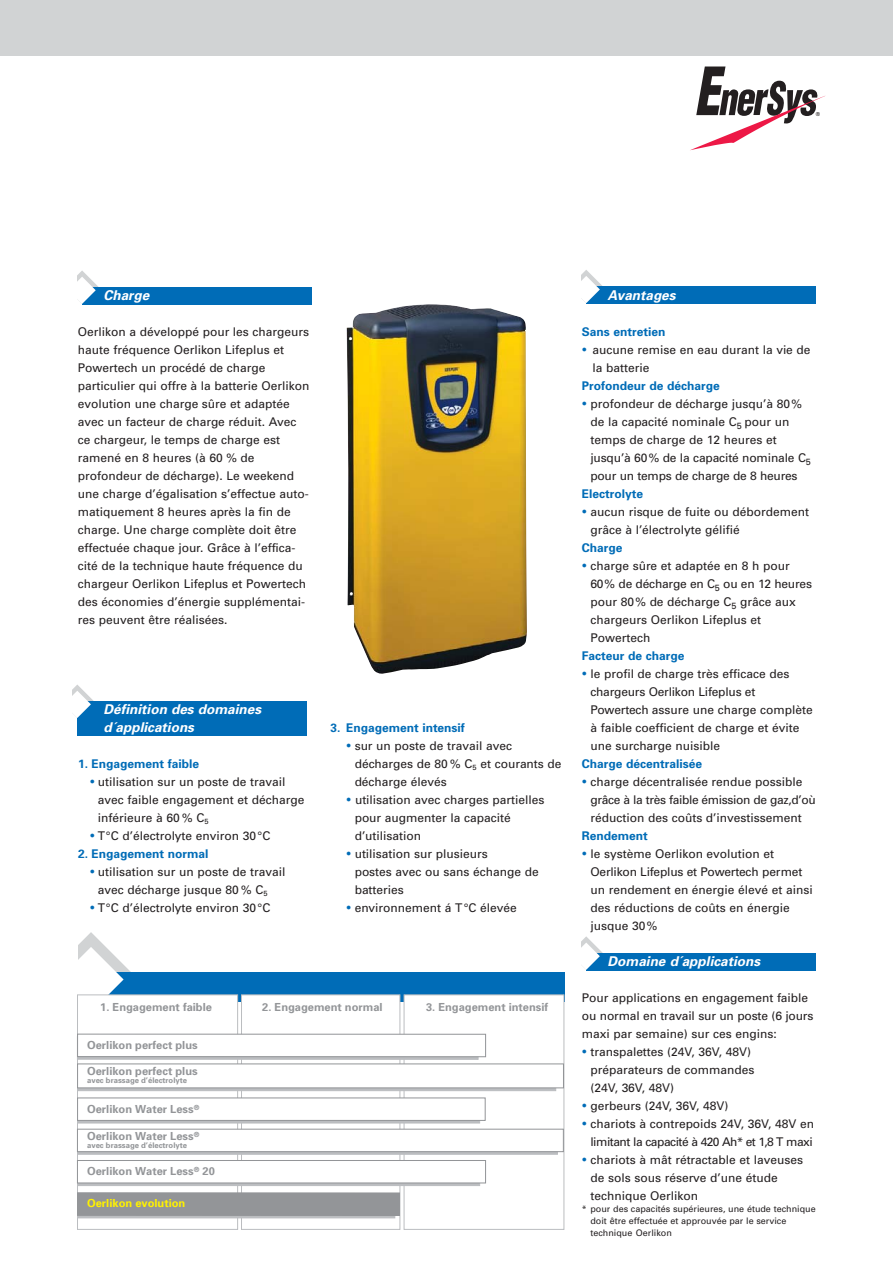
<style>
.page{position:relative;width:893px;height:1263px;background:#fff}
.page>*{position:absolute;margin:0;border:0;box-sizing:border-box;transform-origin:0 0}
.t1{font:italic 700 13.5px/18px "Univers";color:#fff}
.t2{font:12px/18px "Univers";color:#231f20}
.t3{font:700 12px "Univers";color:#006cb7}
.t4{font:700 11.1px "Univers";color:#939598}
.t5{font:700 11.1px "Univers";color:#fff200}
.t6{font:9px/12px "Univers";color:#231f20}
.t7{font:700 7.65px "Univers";color:#939598}
.t8{font:5.4px "Univers";color:#231f20}
.s1{font-weight:700;font-size:15px;color:#006cb7}
</style>
<div class="page">
<div style="left:90px;top:972px;width:474px;height:29px;background:#006cb7"></div>
<svg style="left:78px;top:932px;width:53px;height:62px"></svg>
<div style="left:77px;top:994px;width:161px;height:236px;background:#fff;border:1px solid #bbbdc0"></div>
<div style="left:241px;top:994px;width:159px;height:236px;background:#fff;border:1px solid #bbbdc0"></div>
<div style="left:403px;top:994px;width:161px;height:236px;background:#fff;border:1px solid #bbbdc0"></div>
<div style="left:77px;top:1037px;width:401px;height:22px;background:#b3b5b8"></div>
<div style="left:77px;top:1034px;width:409px;height:23px;background:#fff;border:1px solid #939598"></div>
<div style="left:78px;top:1100px;width:402px;height:23px;background:#bbbdc0"></div>
<div style="left:77px;top:1097px;width:409px;height:24px;background:#fff;border:1px solid #939598"></div>
<div style="left:78px;top:1067px;width:478px;height:24px;background:#abadb0;border:1px solid #bbbdc0"></div>
<div style="left:77px;top:1063px;width:487px;height:25px;background:#fff;border:1px solid #939598"></div>
<div style="left:78px;top:1132px;width:479px;height:22px;background:#b4b6b9"></div>
<div style="left:77px;top:1129px;width:487px;height:23px;background:#fff;border:1px solid #939598"></div>
<div style="left:78px;top:1195px;width:317px;height:23px;background:#bbbdc0"></div>
<div style="left:77px;top:1192px;width:323px;height:24px;background:#939598;border:1px solid #939598"></div>
<div style="left:78px;top:1163px;width:402px;height:23px;background:#a7a9ac;border:1px solid #bbbdc0"></div>
<div style="left:77px;top:1160px;width:409px;height:23px;background:#fff;border:1px solid #939598"></div>
<svg style="left:690px;top:67px;width:135px;height:83px"></svg>
<div style="left:0;top:0;width:892px;height:55px;background:#d1d3d4"></div>
<div style="left:82px;top:287px;width:230px;height:17px;background:#006cb7"></div>
<svg style="left:77px;top:271px;width:22px;height:33px"></svg>
<div style="left:586px;top:286px;width:230px;height:17px;background:#006cb7"></div>
<svg style="left:581px;top:270px;width:21px;height:33px"></svg>
<img style="left:346px;top:304px;width:181px;height:370px">
<div style="left:586px;top:953px;width:230px;height:17px;background:#006cb7"></div>
<svg style="left:581px;top:936px;width:22px;height:34px"></svg>
<div style="left:77px;top:701px;width:230px;height:35px;background:#006cb7"></div>
<svg style="left:72px;top:685px;width:22px;height:33px"></svg>
<p class="t8" style="left:816px;top:112px;width:6px">®</p>
<p class="t1" style="left:103px;top:287px;width:50px">Charge</p>
<p class="t2" style="left:78px;top:324px;width:233px">Oerlikon a développé pour les chargeurs haute fréquence Oerlikon Lifeplus et Powertech un procédé de charge particulier qui offre à la batterie Oerlikon evolution une charge sûre et adaptée avec un facteur de charge réduit. Avec ce char geur, le temps de charge est ramené en 8 heures (à 60 % de profondeur de décharge). Le weekend une charge d’éga lisation s’effectue auto&shy;matiquement 8 heures après la fin de charge. Une charge complète doit être effectuée chaque jour. Grâce à l’effica&shy;cité de la technique haute fréquence du chargeur Oerlikon Lifeplus et Powertech des économies d’énergie supplémentai&shy;res peuvent être réalisées.</p>
<p class="t1" style="left:104px;top:701px;width:162px">Définition des domaines d´applications</p>
<p class="t3" style="left:78px;top:759px;width:123px">1. Engagement faible</p>
<p class="t2" style="left:98px;top:774px;width:208px;text-indent:-8px"><span class="s1">•</span> utilisation sur un poste de travail avec faible engagement et décharge inférieure à 60 % C<sub>5</sub></p>
<p class="t2" style="left:90px;top:828px;width:182px"><span class="s1">•</span> T°C d’électrolyte environ 30°C</p>
<p class="t3" style="left:78px;top:849px;width:132px">2. Engagement normal</p>
<p class="t2" style="left:98px;top:864px;width:189px;text-indent:-8px"><span class="s1">•</span> utilisation sur un poste de travail avec décharge jusque 80 % C<sub>5</sub></p>
<p class="t2" style="left:90px;top:900px;width:182px"><span class="s1">•</span> T°C d’électrolyte environ 30°C</p>
<p class="t3" style="left:330px;top:723px;width:136px">3. Engagement intensif</p>
<p class="t2" style="left:355px;top:738px;width:208px;text-indent:-9px"><span class="s1">•</span> sur un poste de travail avec décharges de 80 % C<sub>5</sub> et courants de décharge élevés</p>
<p class="t2" style="left:355px;top:792px;width:191px;text-indent:-9px"><span class="s1">•</span> utilisation avec charges partielles pour augmenter la capacité d’utilisation</p>
<p class="t2" style="left:355px;top:846px;width:186px;text-indent:-9px"><span class="s1">•</span> utilisation sur plusieurs<br>postes avec ou sans échange de batteries</p>
<p class="t2" style="left:346px;top:900px;width:172px"><span class="s1">•</span> environnement á T°C élevée</p>
<p class="t4" style="left:100px;top:1003px;width:113px">1. Engagement faible</p>
<p class="t4" style="left:262px;top:1003px;width:122px">2. Engagement normal</p>
<p class="t4" style="left:426px;top:1003px;width:124px">3. Engagement intensif</p>
<p class="t4" style="left:87px;top:1041px;width:112px">Oerlikon perfect plus</p>
<p class="t4" style="left:87px;top:1067px;width:112px">Oerlikon perfect plus</p>
<p class="t7" style="left:87px;top:1078px;width:102px">avec brassage d’électrolyte</p>
<p class="t4" style="left:87px;top:1105px;width:114px">Oerlikon Water Less<sup>®</sup></p>
<p class="t4" style="left:87px;top:1132px;width:114px">Oerlikon Water Less<sup>®</sup></p>
<p class="t7" style="left:87px;top:1143px;width:102px">avec brassage d’électrolyte</p>
<p class="t4" style="left:87px;top:1167px;width:129px">Oerlikon Water Less<sup>®</sup> 20</p>
<p class="t5" style="left:87px;top:1199px;width:100px">Oerlikon evolution</p>
<p class="t1" style="left:607px;top:287px;width:72px">Avantages</p>
<p class="t3" style="left:582px;top:327px;width:85px">Sans entretien</p>
<p class="t2" style="left:592px;top:342px;width:220px;text-indent:-11px"><span class="s1">•</span> aucune remise en eau durant la vie de la batterie</p>
<p class="t3" style="left:582px;top:381px;width:139px">Profondeur de décharge</p>
<p class="t2" style="left:590px;top:396px;width:222px;text-indent:-8px"><span class="s1">•</span> profondeur de décharge jusqu’à 80% de la capacité nominale C<sub>5</sub> pour un temps de charge de 12 heures et jusqu’à 60% de la capacité nominale C<sub>5 </sub>pour un temps de charge de 8 heures</p>
<p class="t3" style="left:582px;top:489px;width:63px">Electrolyte</p>
<p class="t2" style="left:590px;top:504px;width:220px;text-indent:-8px"><span class="s1">•</span> aucun risque de fuite ou débordement grâce à l’électrolyte gélifié</p>
<p class="t3" style="left:582px;top:543px;width:42px">Charge</p>
<p class="t2" style="left:590px;top:558px;width:223px;text-indent:-8px"><span class="s1">•</span> charge sûre et adaptée en 8 h pour<br>60% de décharge en C<sub>5</sub> ou en 12 heures pour 80% de décharge C<sub>5</sub> grâce aux chargeurs Oerlikon Lifeplus et<br>Powertech</p>
<p class="t3" style="left:582px;top:651px;width:104px">Facteur de charge</p>
<p class="t2" style="left:590px;top:666px;width:224px;text-indent:-8px"><span class="s1">•</span> le profil de charge très efficace des chargeurs Oerlikon Lifeplus et Powertech assure une charge complète à faible coefficient de charge et évite une surcharge nuisible</p>
<p class="t3" style="left:582px;top:759px;width:122px">Charge décentralisée</p>
<p class="t2" style="left:590px;top:774px;width:227px;text-indent:-9px"><span class="s1">•</span> charge décentralisée rendue possible grâce à la très faible émission de gaz,d’où réduction des coûts d’investissement</p>
<p class="t3" style="left:582px;top:831px;width:67px">Rendement</p>
<p class="t2" style="left:590px;top:846px;width:224px;text-indent:-9px"><span class="s1">•</span> le système Oerlikon evolution et<br>Oerlikon Lifeplus et Powertech permet un rendement en énergie élevé et ainsi des réductions de coûts en énergie jusque 30%</p>
<p class="t1" style="left:607px;top:953px;width:157px">Domaine d´applications</p>
<p class="t2" style="left:582px;top:990px;width:233px">Pour applications en engagement faible ou normal en travail sur un poste (6 jours maxi par semaine) sur ces engins:</p>
<p class="t2" style="left:590px;top:1044px;width:165px;text-indent:-9px"><span class="s1">•</span> transpalettes (24V, 36V, 48V) préparateurs de commandes (24V, 36V, 48V)</p>
<p class="t2" style="left:582px;top:1098px;width:148px"><span class="s1">•</span> gerbeurs (24V, 36V, 48V)</p>
<p class="t2" style="left:582px;top:1116px;width:234px;text-align:right"><span class="s1">•</span> chariots à contrepoids 24V, 36V, 48V en limitant la capacité à 420 Ah* et 1,8 T maxi</p>
<p class="t2" style="left:590px;top:1152px;width:214px;text-indent:-9px"><span class="s1">•</span> chariots à mât rétractable et laveuses de sols sous réserve d’une étude technique Oerlikon</p>
<p class="t6" style="left:590px;top:1203px;width:227px;text-indent:-9px">* pour des capacités supérieures, une étude technique doit être effectuée et approuvée par le service technique Oerlikon</p>
</div>
